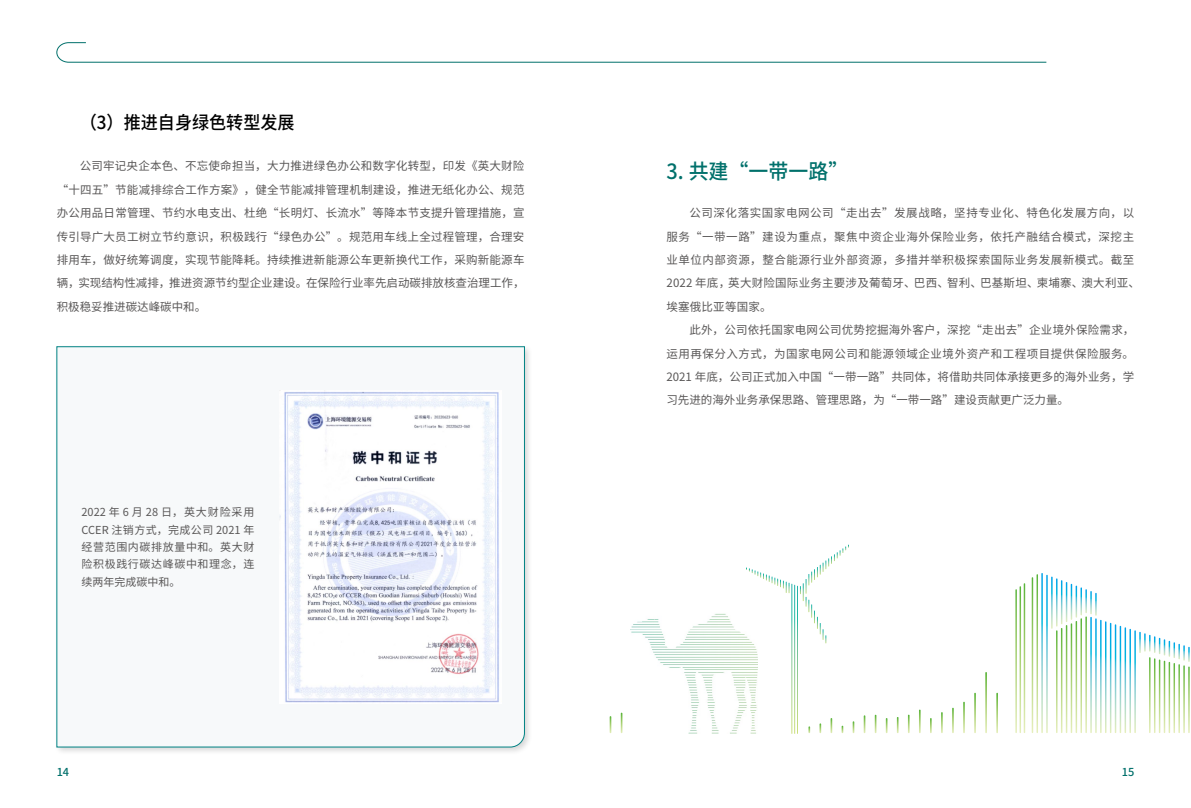
<style>
.page{position:relative;width:1191px;height:808px;background:#fff}
.page>*{position:absolute;margin:0;border:0;box-sizing:border-box;transform-origin:0 0}
.t1{font:500 21px "Source Han Sans CN";color:#00706b;scale:.95 1}
.t2{font:500 18px "Source Han Sans CN";color:#000;scale:.95 1}
.t3{font:11.5px/23.4px "Source Han Sans SC";letter-spacing:.02em;color:#595757;text-align:justify}
.t4{font:11.5px/23.4px "Source Han Sans SC";letter-spacing:.045em;color:#595757}
.t5{font:11px/17.4px "Source Han Sans SC";letter-spacing:.055em;color:#595757;text-align:justify}
.t6{font:500 11px "Source Han Sans SC";color:#00706b}
</style>
<div class="page">
<svg style="left:57px;top:42px;width:989px;height:20px"></svg>
<div style="left:54px;top:344px;width:479px;height:412px;background:#000;opacity:.16"></div>
<svg style="left:57px;top:346px;width:468px;height:401px"></svg>
<img style="left:279px;top:390px;width:223px;height:313px">
<svg style="left:1139px;top:632px;width:50px;height:30px"></svg>
<svg style="left:1134px;top:630px;width:1px;height:103px"></svg>
<svg style="left:1129px;top:629px;width:2px;height:104px"></svg>
<svg style="left:1124px;top:627px;width:2px;height:106px"></svg>
<svg style="left:1119px;top:626px;width:2px;height:107px"></svg>
<svg style="left:1114px;top:624px;width:2px;height:109px"></svg>
<svg style="left:1109px;top:623px;width:2px;height:110px"></svg>
<svg style="left:1105px;top:621px;width:1px;height:112px"></svg>
<svg style="left:1100px;top:620px;width:1px;height:113px"></svg>
<svg style="left:1095px;top:618px;width:1px;height:115px"></svg>
<svg style="left:1090px;top:617px;width:1px;height:116px"></svg>
<svg style="left:1085px;top:589px;width:11px;height:27px"></svg>
<svg style="left:1080px;top:587px;width:2px;height:28px"></svg>
<svg style="left:1075px;top:586px;width:2px;height:32px"></svg>
<svg style="left:1070px;top:584px;width:2px;height:36px"></svg>
<svg style="left:1065px;top:582px;width:2px;height:40px"></svg>
<svg style="left:1061px;top:580px;width:1px;height:44px"></svg>
<svg style="left:1056px;top:578px;width:1px;height:48px"></svg>
<svg style="left:1051px;top:577px;width:1px;height:52px"></svg>
<svg style="left:1046px;top:575px;width:1px;height:158px"></svg>
<svg style="left:1041px;top:573px;width:1px;height:160px"></svg>
<svg style="left:1188px;top:666px;width:1px;height:67px"></svg>
<svg style="left:1183px;top:665px;width:1px;height:68px"></svg>
<svg style="left:1178px;top:664px;width:1px;height:69px"></svg>
<svg style="left:1173px;top:663px;width:2px;height:70px"></svg>
<svg style="left:1168px;top:662px;width:2px;height:71px"></svg>
<svg style="left:1163px;top:661px;width:2px;height:72px"></svg>
<svg style="left:1158px;top:659px;width:2px;height:74px"></svg>
<svg style="left:1154px;top:658px;width:1px;height:75px"></svg>
<svg style="left:1149px;top:657px;width:1px;height:76px"></svg>
<svg style="left:1085px;top:616px;width:1px;height:117px"></svg>
<svg style="left:1080px;top:618px;width:2px;height:115px"></svg>
<svg style="left:1075px;top:621px;width:2px;height:112px"></svg>
<svg style="left:1070px;top:623px;width:2px;height:110px"></svg>
<svg style="left:1065px;top:625px;width:2px;height:108px"></svg>
<svg style="left:1061px;top:628px;width:1px;height:105px"></svg>
<svg style="left:1056px;top:630px;width:1px;height:103px"></svg>
<svg style="left:1036px;top:574px;width:2px;height:159px"></svg>
<svg style="left:1031px;top:577px;width:2px;height:156px"></svg>
<svg style="left:1023px;top:583px;width:2px;height:150px"></svg>
<svg style="left:1019px;top:586px;width:2px;height:147px"></svg>
<svg style="left:1015px;top:589px;width:2px;height:144px"></svg>
<svg style="left:908px;top:715px;width:1px;height:18px"></svg>
<svg style="left:919px;top:709px;width:1px;height:24px"></svg>
<svg style="left:930px;top:718px;width:1px;height:15px"></svg>
<svg style="left:941px;top:712px;width:1px;height:21px"></svg>
<svg style="left:952px;top:708px;width:1px;height:25px"></svg>
<svg style="left:963px;top:702px;width:1px;height:31px"></svg>
<svg style="left:974px;top:693px;width:2px;height:40px"></svg>
<svg style="left:985px;top:672px;width:2px;height:61px"></svg>
<svg style="left:996px;top:693px;width:2px;height:40px"></svg>
<svg style="left:863px;top:715px;width:2px;height:18px"></svg>
<svg style="left:874px;top:715px;width:2px;height:18px"></svg>
<svg style="left:885px;top:718px;width:2px;height:15px"></svg>
<svg style="left:897px;top:717px;width:1px;height:16px"></svg>
<svg style="left:609px;top:716px;width:2px;height:17px"></svg>
<svg style="left:621px;top:713px;width:1px;height:20px"></svg>
<img style="left:631px;top:613px;width:115px;height:121px">
<svg style="left:746px;top:545px;width:108px;height:189px"></svg>
<h2 class="t2" style="left:80px;top:112px;width:228px">（3）推进自身绿色转型发展</h2>
<p class="t3" style="left:57px;top:155px;width:469px;text-indent:23px">公司牢记央企本色、不忘使命担当，大力推进绿色办公和数字化转型，印发《英大财险“十四五”节能减排综合工作方案》，健全节能减排管理机制建设，推进无纸化办公、规范办公用品日常管理、节约水电支出、杜绝“长明灯、长流水”等降本节支提升管理措施，宣传引导广大员工树立节约意识，积极践行“绿色办公”。规范用车线上全过程管理，合理安排用车，做好统筹调度，实现节能降耗。持续推进新能源公车更新换代工作，采购新能源车辆，实现结构性减排，推进资源节约型企业建设。在保险行业率先启动碳排放核查治理工作，积极稳妥推进碳达峰碳中和。</p>
<h1 class="t1" style="left:666px;top:159px;width:193px">3. 共建“一带一路”</h1>
<p class="t4" style="left:666px;top:201px;width:475px;text-indent:23px">公司深化落实国家电网公司“走出去”发展战略，坚持专业化、特色化发展方向，以服务“一带一路”建设为重点，聚焦中资企业海外保险业务，依托产融结合模式，深挖主业单位内部资源，整合能源行业外部资源，多措并举积极探索国际业务发展新模式。截至2022 年底，英大财险国际业务主要涉及葡萄牙、巴西、智利、巴基斯坦、柬埔寨、澳大利亚、埃塞俄比亚等国家。</p>
<p class="t3" style="left:666px;top:318px;width:469px;text-indent:23px">此外，公司依托国家电网公司优势挖掘海外客户，深挖“走出去”企业境外保险需求，运用再保分入方式，为国家电网公司和能源领域企业境外资产和工程项目提供保险服务。2021 年底，公司正式加入中国“一带一路”共同体，将借助共同体承接更多的海外业务，学习先进的海外业务承保思路、管理思路，为“一带一路”建设贡献更广泛力量。</p>
<p class="t5" style="left:81px;top:504px;width:174px">2022 年 6 月 28 日，英大财险采用CCER 注销方式，完成公司 2021 年经营范围内碳排放量中和。英大财险积极践行碳达峰碳中和理念，连续两年完成碳中和。</p>
<p class="t6" style="left:57px;top:766px;width:14px">14</p>
<p class="t6" style="left:1121px;top:766px;width:14px">15</p>
</div>
